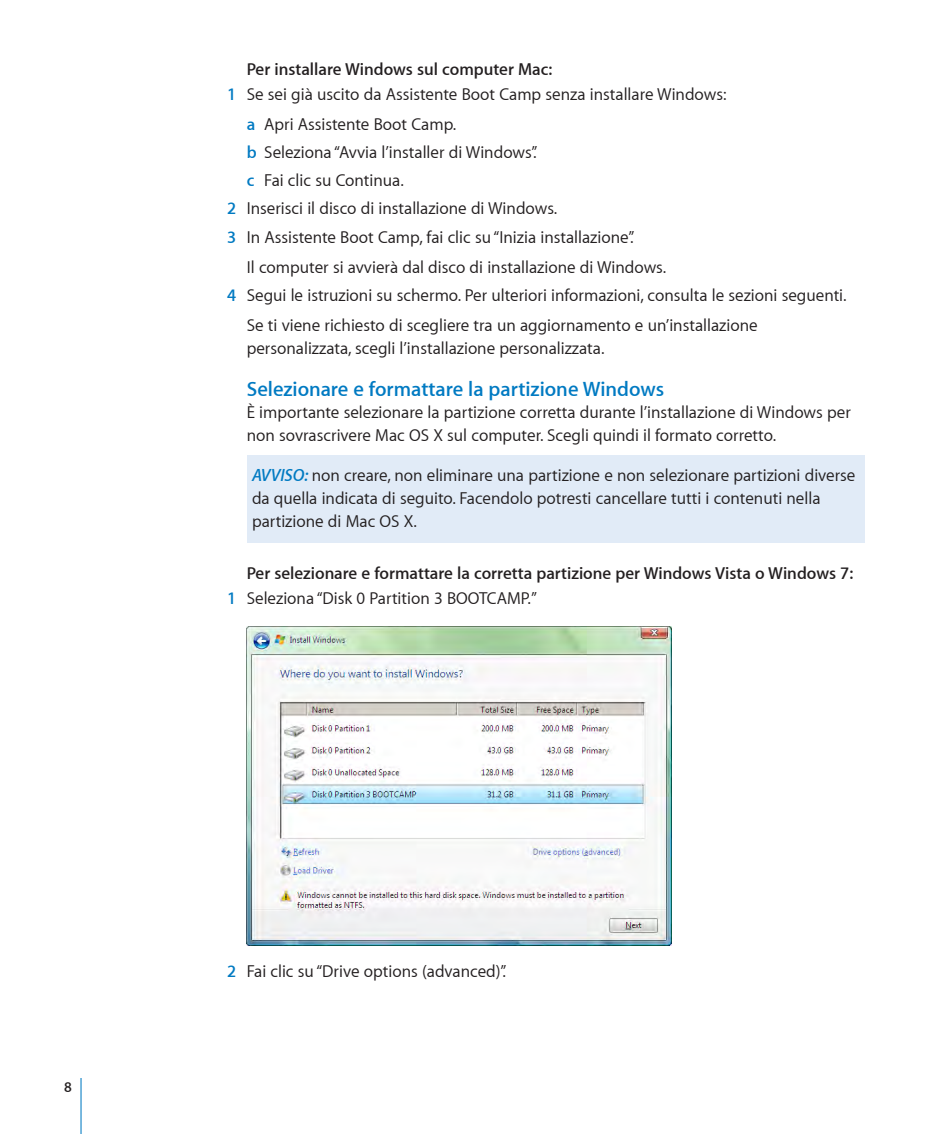
<style>
.page{position:relative;width:945px;height:1134px;background:#fff}
.page>*{position:absolute;margin:0;border:0;box-sizing:border-box;transform-origin:0 0}
.t1{font:600 21px "Myriad Set";color:#007ac2}
.t2{font:17.5px/29.8px "Myriad Set Text";color:#231f20}
.t3{font:600 17.5px "Myriad Set";color:#231f20}
.t4{font:600 14.88px "Myriad Set";color:#231f20}
.s1{font-family:"Myriad Set";font-weight:600;color:#007ac2}
.s2{font-family:"Myriad Set";font-weight:600;font-style:italic;color:#007ac2}
</style>
<div class="page">
<hr style="left:80px;top:1078px;width:2px;height:56px;background:#007ac2">
<div style="left:247px;top:455px;width:617px;height:88px;background:#e1ebf7"></div>
<img style="left:247px;top:627px;width:424px;height:318px">
<p class="t4" style="left:64px;top:1078px;width:9px">8</p>
<p class="t3" style="left:247px;top:59px;width:307px">Per installare Windows sul computer Mac:</p>
<p class="t2" style="left:247px;top:79px;width:481px;text-indent:-20px"><span class="s1">1</span> Se sei già uscito da Assistente Boot Camp senza installare Windows: <span class="s1">a</span> Apri Assistente Boot Camp.</p>
<p class="t2" style="left:247px;top:137px;width:292px"><span class="s1">b</span> Seleziona “Avvia l’installer di Windows”.</p>
<p class="t2" style="left:247px;top:165px;width:159px"><span class="s1">c</span> Fai clic su Continua.</p>
<p class="t2" style="left:227px;top:193px;width:332px"><span class="s1">2</span> Inserisci il disco di installazione di Windows.</p>
<p class="t2" style="left:247px;top:222px;width:421px;text-indent:-20px"><span class="s1">3</span> In Assistente Boot Camp, fai clic su “Inizia installazione”.<br>Il computer si avvierà dal disco di installazione di Windows.</p>
<p class="t2" style="left:247px;top:280px;width:601px;text-indent:-20px"><span class="s1">4</span> Segui le istruzioni su schermo. Per ulteriori informazioni, consulta le sezioni seguenti.<br>Se ti viene richiesto di scegliere tra un aggiornamento e un’installazione</p>
<p class="t2" style="left:247px;top:333px;width:359px">personalizzata, scegli l’installazione personalizzata.</p>
<p class="t1" style="left:247px;top:376px;width:419px">Selezionare e formattare la partizione Windows</p>
<p class="t2" style="left:247px;top:401px;width:606px;line-height:22.8px">È importante selezionare la partizione corretta durante l’installazione di Windows per non sovrascrivere Mac OS X sul computer. Scegli quindi il formato corretto.</p>
<p class="t2" style="left:252px;top:464px;width:605px;line-height:22.8px"><span class="s2">AVVISO:</span> non creare, non eliminare una partizione e non selezionare partizioni diverse da quella indicata di seguito. Facendolo potresti cancellare tutti i contenuti nella partizione di Mac OS X.</p>
<p class="t3" style="left:247px;top:563px;width:608px">Per selezionare e formattare la corretta partizione per Windows Vista o Windows 7:</p>
<p class="t2" style="left:227px;top:583px;width:311px"><span class="s1">1</span> Seleziona “Disk 0 Partition 3 BOOTCAMP.”</p>
<p class="t2" style="left:227px;top:956px;width:281px"><span class="s1">2</span> Fai clic su “Drive options (advanced)”.</p>
</div>
